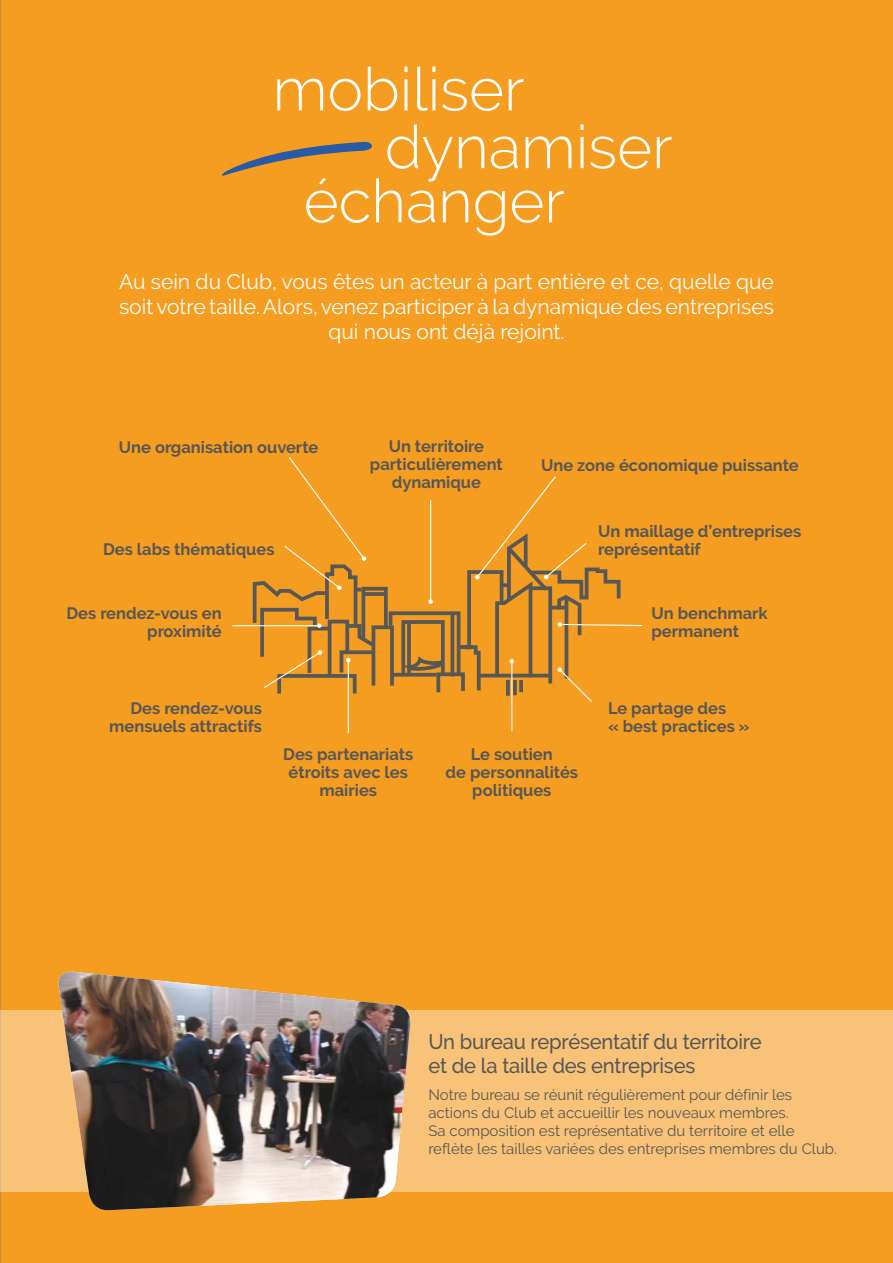
<style>
.page{position:relative;width:893px;height:1263px;background:#f59d20}
.page>*{position:absolute;margin:0;border:0;box-sizing:border-box;transform-origin:0 0}
.t1{font:300 60px/57.8px "Raleway";color:#fff}
.t2{font:21px/25.2px "Raleway";color:#fff;text-align:center}
.t3{font:500 21px/24px "Raleway";letter-spacing:-.01em;color:#575756;scale:.96 1}
.t4{font:700 16.5px/18px "Raleway";color:#575756;text-align:center}
.t5{font:15px/18px "Raleway";color:#575756}
</style>
<div class="page">
<div style="left:0;top:1010px;width:893px;height:182px;background:#f8c378"></div>
<img style="left:58px;top:972px;width:353px;height:239px">
<svg style="left:221px;top:141px;width:151px;height:35px"></svg>
<hr style="left:232px;top:625px;width:87px;height:1px;background:#fff">
<hr style="left:348px;top:660px;width:1px;height:73px;background:#fff">
<hr style="left:511px;top:661px;width:1px;height:70px;background:#fff">
<svg style="left:251px;top:457px;width:392px;height:246px"></svg>
<h1 class="t1" style="left:385px;top:60px;width:289px;text-indent:-112px">mobiliser dynamiser</h1>
<h1 class="t1" style="left:304px;top:172px;width:263px">échanger</h1>
<p class="t2" style="left:119px;top:269px;width:656px">Au sein du Club, vous êtes un acteur à part entière et ce, quelle que soit votre taille. Alors, venez participer à la dynamique des entreprises qui nous ont déjà rejoint.</p>
<p class="t4" style="left:119px;top:438px;width:201px">Une organisation ouverte</p>
<p class="t4" style="left:370px;top:437px;width:134px">Un territoire particulièrement dynamique</p>
<p class="t4" style="left:541px;top:456px;width:259px">Une zone économique puissante</p>
<p class="t4" style="left:103px;top:540px;width:173px">Des labs thématiques</p>
<p class="t4" style="left:598px;top:522px;width:205px;text-align:left">Un maillage d’entreprises représentatif</p>
<p class="t4" style="left:66px;top:605px;width:157px;text-align:right">Des rendez-vous en proximité</p>
<p class="t4" style="left:651px;top:605px;width:118px;text-align:left">Un benchmark permanent</p>
<p class="t4" style="left:109px;top:699px;width:154px;text-align:right">Des rendez-vous mensuels attractifs</p>
<p class="t4" style="left:608px;top:699px;width:143px;text-align:left">Le partage des<br>« best practices »</p>
<p class="t4" style="left:283px;top:745px;width:132px">Des partenariats étroits avec les mairies</p>
<p class="t4" style="left:446px;top:745px;width:134px">Le soutien<br>de personnalités politiques</p>
<p class="t3" style="left:428px;top:1030px;width:349px">Un bureau représentatif du territoire et de la taille des entreprises</p>
<p class="t5" style="left:428px;top:1085px;width:410px">Notre bureau se réunit régulièrement pour définir les actions du Club et accueillir les nouveaux membres.<br>Sa composition est représentative du territoire et elle reflète les tailles variées des entreprises membres du Club.</p>
</div>
